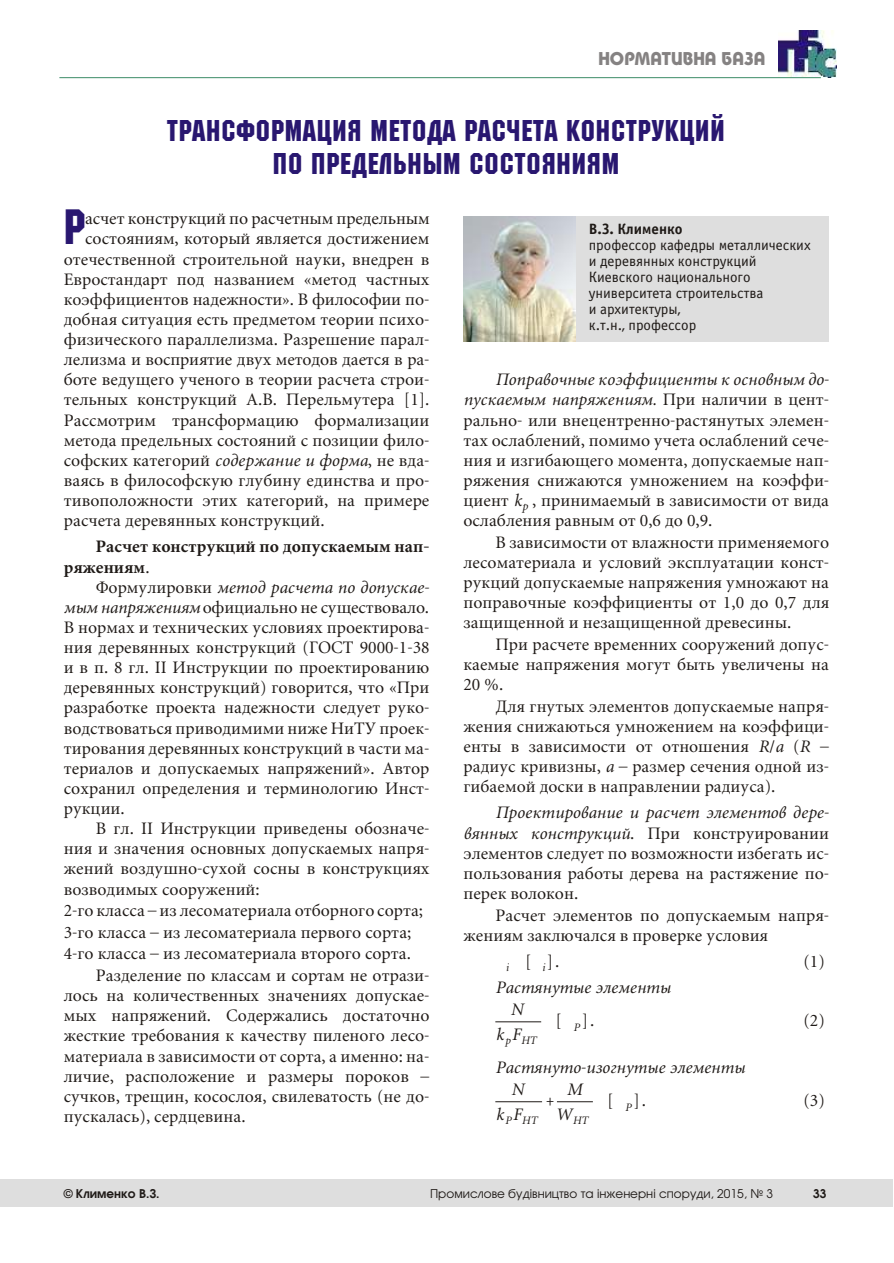
<style>
.page{position:relative;width:894px;height:1263px;background:#fff}
.page>*{position:absolute;margin:0;border:0;box-sizing:border-box;transform-origin:0 0}
.t1{font:49.5px "Machine C";color:#291770}
.t2{font:30px/33px "Machine C";letter-spacing:.03em;color:#291770;text-align:center}
.t3{font:700 18px "Taurus";color:#858282}
.t4{font:17.25px/20.1px "Miniature";color:#1f1a17;text-align:justify}
.t5{font:italic 17.25px/22.4px "Miniature";color:#1f1a17}
.t6{font:700 17.25px/20.2px "Miniature";color:#1f1a17}
.t7{font:15px/16px "Officina Sans C";color:#1f1a17}
.t8{font:700 15px "Officina Sans C";color:#1f1a17}
.t9{font:12px "Avangard TM";color:#1f1a17}
.t10{font:700 12px "Avangard TM";letter-spacing:-.005em;color:#1f1a17}
.t11{font:italic 11.25px "Miniature";color:#1f1a17}
.s1{font-style:italic}
.s2{font-weight:400}
</style>
<div class="page">
<div style="left:0;top:1179px;width:893px;height:28px;background:#dedede"></div>
<hr style="left:495px;top:1022px;width:46px;height:1px;background:#1f1a17">
<hr style="left:495px;top:1101px;width:47px;height:1px;background:#1f1a17">
<hr style="left:557px;top:1101px;width:36px;height:1px;background:#1f1a17">
<img style="left:779px;top:31px;width:58px;height:47px">
<svg style="left:59px;top:77px;width:763px;height:2px;background:#9cc4b2"></svg>
<img style="left:464px;top:216px;width:112px;height:125px">
<div style="left:576px;top:216px;width:253px;height:125px;background:#dedede"></div>
<p class="t3" style="left:598px;top:51px;width:169px">НОРМАТИВНА БАЗА</p>
<h2 class="t2" style="left:167px;top:114px;width:559px">Тран сфор ма ция ме то да рас че та ко нструк ций по пред ель ным со сто я ни ям</h2>
<h1 class="t1" style="left:64px;top:202px;width:23px">Р</h1>
<p class="t4" style="left:85px;top:210px;width:346px">ас чет ко нструк ций по рас чет ным пред ель ным</p>
<p class="t4" style="left:85px;top:230px;width:346px">со сто я ни ям, ко то рый яв ля ет ся дос ти же ни ем</p>
<p class="t4" style="left:64px;top:250px;width:367px">от е чес твен ной стро и тель ной на уки, внед рен в</p>
<p class="t4" style="left:64px;top:270px;width:367px">Еврос тан дарт под на зва ни ем «ме тод час тных</p>
<p class="t4" style="left:64px;top:290px;width:367px">ко эф фи ци ен тов над еж нос ти». В фи ло со фии по -</p>
<p class="t4" style="left:64px;top:311px;width:367px">до б ная си ту а ция есть пред ме том те о рии пси хо -</p>
<p class="t4" style="left:64px;top:331px;width:367px">фи зи чес ко го па рал ле лиз ма. Раз ре ше ние па рал -</p>
<p class="t4" style="left:64px;top:351px;width:367px">ле лиз ма и вос при я тие двух ме то дов да ет ся в ра -</p>
<p class="t4" style="left:64px;top:371px;width:367px">бо те ве ду ще го уче но го в те о рии рас че та стро и -</p>
<p class="t4" style="left:64px;top:391px;width:367px">тель ных ко нструк ций А.В. Пе рель му те ра [1].</p>
<p class="t4" style="left:64px;top:411px;width:367px">Рас смот рим транс фор ма цию фор ма ли за ции</p>
<p class="t4" style="left:64px;top:431px;width:367px">ме то да пред ель ных со сто я ний с по зи ции фи ло -</p>
<p class="t4" style="left:64px;top:451px;width:367px">соф с ких ка те го рий <span class="s1">со дер жа ние и фор ма</span>, не вда-</p>
<p class="t4" style="left:64px;top:472px;width:367px">ва ясь в фи ло соф скую глу би ну еди нства и про -</p>
<p class="t4" style="left:64px;top:492px;width:367px">ти во по лож нос ти этих ка те го рий, на при ме ре</p>
<p class="t4" style="left:64px;top:512px;width:262px">рас че та де ре вян ных ко нструк ций.</p>
<p class="t6" style="left:64px;top:538px;width:367px;text-indent:32px">Рас чет ко нструк ций по до пус ка е мым на п - ря же ни ям<span class="s2">.</span></p>
<p class="t4" style="left:64px;top:578px;width:367px;text-indent:32px">Фор му ли ров ки <span class="s1">ме тод рас че та по до пус ка е&shy;мым на пря же ни ям</span> офи ци аль но не су щес тво ва ло.<br>В нор мах и тех ни чес ких усло ви ях про ек ти ро ва - ния де ре вян ных ко нструк ций (ГОСТ 9000-1-38 и в п. 8 гл. II Инструк ции по проек ти ро ва нию де ре вян ных ко нструк ций) го во рит ся, что «При раз ра бот ке про ек та над еж нос ти сле ду ет руко&shy;во дство вать ся при во ди ми ми ниже НиТУ про ек - ти ро ва ния де ре вян ных ко нструк ций в час ти ма - те ри а лов и до пус ка е мых на пря же ний». Автор со хра нил опре де ле ния и тер ми но ло гию Инст - рук ции.</p>
<p class="t4" style="left:64px;top:819px;width:367px;line-height:20.9px;text-align:left;text-indent:32px">В гл. II Инструк ции при ве де ны об озна че - ния и зна че ния основ ных до пус ка е мых на пря - же ний воз душ но-су хой со сны в ко нструк ци ях воз во ди мых со ору же ний:<br>2-го клас са – из ле со ма те ри а ла от бор но го со рта; 3-го клас са – из ле со ма те ри а ла пер во го со рта; 4-го клас са – из ле со ма те ри а ла вто ро го со рта.</p>
<p class="t4" style="left:64px;top:967px;width:367px;text-indent:32px">Раз де ле ние по клас сам и со ртам не от ра зи - лось на ко ли чес твен ных зна че ни ях до пус ка е&shy;мых на пря же ний. Со дер жа лись дос та точ но жес ткие тре бо ва ния к ка чес тву пи ле но го ле со - ма те ри а ла в за ви си мос ти от со рта, а имен но: на - ли чие, рас по ло же ние и раз ме ры по ро ков – суч ков, тре щин, ко сос лоя, сви ле ва тость (не до - пус ка лась), сер дце ви на.</p>
<p class="t8" style="left:589px;top:223px;width:95px">В.З. Климен ко</p>
<p class="t7" style="left:589px;top:238px;width:223px">про фе ссор кафедры металлических и деревянных конструкций<br>Киевско го националь но го<br>универ си те та стро и т ельства<br>и архитектуры,<br>к.т.н., профессор</p>
<p class="t4" style="left:463px;top:371px;width:367px;text-indent:32px"><span class="s1">Поп ра воч ные ко эф фи ци ен ты к основ ным до - пус ка е мым на пря же ни ям.</span> При на ли чии в цен т - раль но- или вне цен трен но-рас тя ну тых эле мен - тах ослаб ле ний, по ми мо уче та ослаб ле ний се че - ния и из ги ба ю ще го мо мен та, до пус ка е мые на п - ря же ния сни жа ют ся умно же ни ем на ко эф фи - ци ент <span class="s1">k</span><sub>p</sub> , при ни ма е мый в за ви си мос ти от вида ослаб ле ния рав ным от 0,6 до 0,9.</p>
<p class="t4" style="left:463px;top:533px;width:367px;text-indent:32px">В за ви си мос ти от влаж нос ти при ме ня е мо го ле со ма те ри а ла и усло вий экс плу а та ции ко н ст - рук ций до пус ка е мые на пря же ния умно жа ют на по пра воч ные ко эф фи ци ен ты от 1,0 до 0,7 для защищенной и незащищенной древесины.</p>
<p class="t4" style="left:463px;top:636px;width:367px;text-indent:32px">При рас че те вре мен них со ору же ний до пус - ка е мые на пря же ния мо гут быть уве ли че ны на 20 %.</p>
<p class="t4" style="left:463px;top:697px;width:367px;text-indent:32px">Для гну тых эле мен тов до пус ка е мые на пря - же ния сни жа ють ся умно же ни ем на ко эф фи ци - ен ты в за ви си мос ти от от но ше ния <span class="s1">R</span>/<span class="s1">a</span> (<span class="s1">R</span> – ра ди ус кри виз ны, <span class="s1">а</span> – раз мер се че ния одной из - ги ба е мой дос ки в на прав ле нии ра ди у са).</p>
<p class="t4" style="left:463px;top:804px;width:367px;text-indent:32px"><span class="s1">Про ек ти ро ва ние и рас чет эле мен тов де ре - вян ных ко нструк ций</span>. При ко нстру и ро ва нии эле мен тов сле ду ет по воз мож нос ти из бе гать ис - поль зо ва ния ра бо ты де ре ва на рас тя же ние по - пе рек во ло кон.</p>
<p class="t4" style="left:463px;top:906px;width:367px;text-indent:32px">Рас чет эле мен тов по до пус ка е мым на пря - же ни ям за клю чал ся в про вер ке условия</p>
<p class="t11" style="left:506px;top:963px;width:5px">i</p>
<p class="t11" style="left:542px;top:963px;width:5px">i</p>
<p class="t4" style="left:525px;top:952px;width:36px">[ ] .</p>
<p class="t4" style="left:803px;top:952px;width:23px">(1)</p>
<p class="t5" style="left:511px;top:977px;width:162px;text-indent:-15px">Рас тя ну тые эле мен ты<br>N</p>
<p class="t11" style="left:496px;top:1036px;width:42px"><sup>k</sup>p<sup>F</sup>HT</p>
<p class="t4" style="left:556px;top:1012px;width:40px">[ ] .</p>
<p class="t4" style="left:803px;top:1012px;width:23px">(2)</p>
<p class="t5" style="left:511px;top:1057px;width:235px;text-indent:-16px">Рас тя ну то-изо гну тые эле мен ты<br>N</p>
<p class="t5" style="left:496px;top:1104px;width:28px">k F</p>
<p class="t11" style="left:574px;top:1022px;width:8px">P</p>
<p class="t5" style="left:567px;top:1080px;width:17px">M</p>
<p class="t11" style="left:505px;top:1115px;width:84px">P HT <sup>W</sup>HT</p>
<p class="t4" style="left:607px;top:1092px;width:40px">[ ] .</p>
<p class="t4" style="left:803px;top:1092px;width:23px">(3)</p>
<p class="t11" style="left:625px;top:1102px;width:8px">P</p>
<p class="t10" style="left:64px;top:1189px;width:97px">© Клименко В.З.</p>
<p class="t9" style="left:430px;top:1189px;width:345px">Промислове будівництво та інженерні споруди, 2015, № 3</p>
<p class="t10" style="left:813px;top:1189px;width:15px">33</p>
</div>
